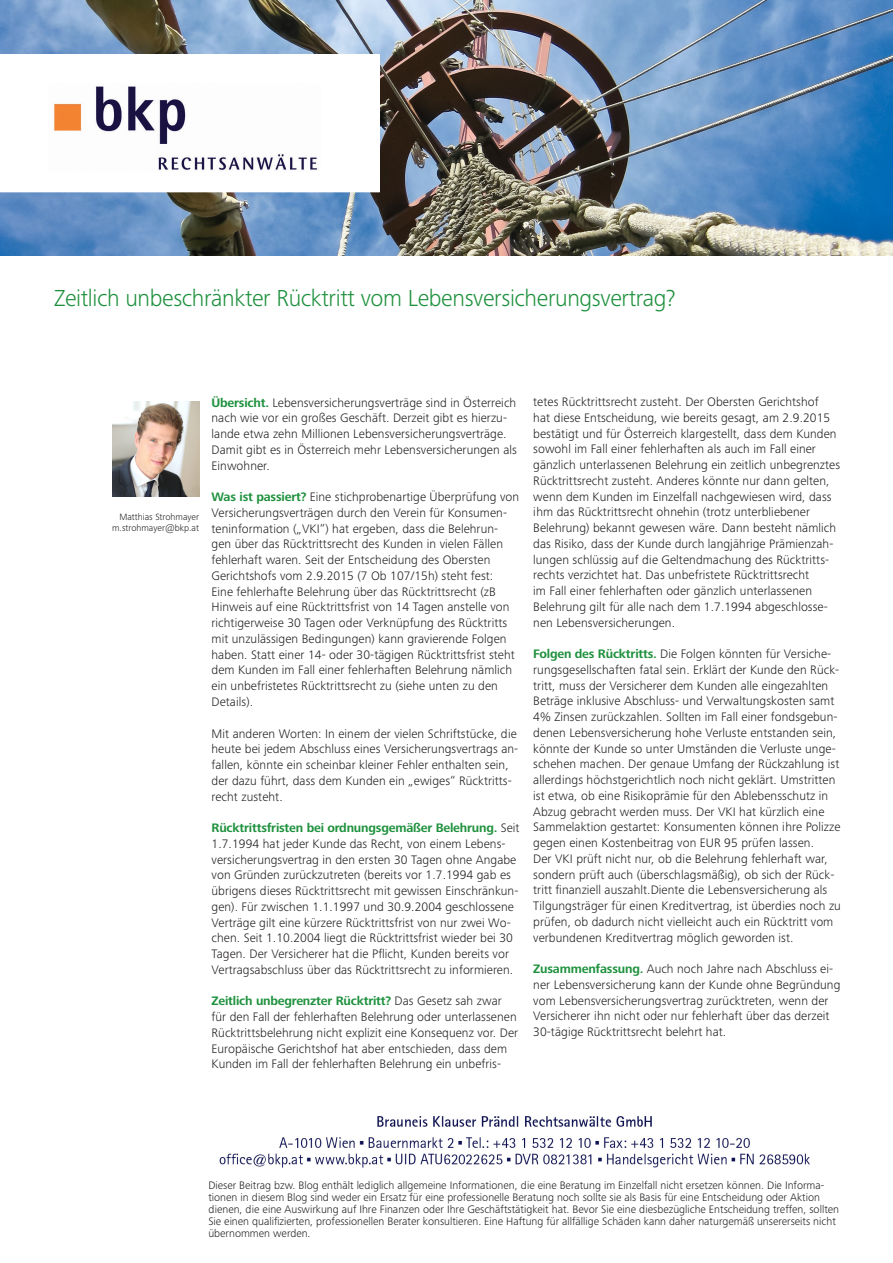
<style>
.page{position:relative;width:893px;height:1263px;background:#fff}
.page>*{position:absolute;margin:0;border:0;box-sizing:border-box;transform-origin:0 0}
.t1{font:300 24px "Frutiger Next Pro";letter-spacing:-.015em;color:#1f913e}
.t2{font:300 12.75px/15.8px "Frutiger Next Pro";letter-spacing:.005em;color:#231f20}
.Bildunterschr_Autore{font:300 11.25px/12px "Frutiger Next Pro";color:#231f20}
.Bildunterschr_Autore-2{font:300 9.45px "Frutiger Next Pro";color:#231f20}
.s1{font-weight:700;color:#1f913e}
</style>
<div class="page">
<img style="left:0;top:0;width:893px;height:255px">
<img style="left:219px;top:1116px;width:591px;height:52px">
<svg style="left:0;top:54px;width:380px;height:138px"></svg>
<img style="left:49px;top:83px;width:271px;height:89px">
<img style="left:113px;top:401px;width:86px;height:95px">
<p class="t1" style="left:54px;top:284px;width:623px">Zeitlich unbeschränkter Rücktritt vom Lebensversicherungsvertrag?</p>
<p class="Bildunterschr_Autore-2" style="left:119px;top:511px;width:81px">Matthias Strohmayer</p>
<p class="Bildunterschr_Autore-2" style="left:112px;top:523px;width:88px">m.strohmayer@bkp.at</p>
<p class="t2" style="left:212px;top:395px;width:307px"><span class="s1">Übersicht.</span> Lebensversicherungsverträge sind in Österreich nach wie vor ein großes Geschäft. Derzeit gibt es hierzu&shy;lande etwa zehn Millionen Lebensversicherungsverträge.<br>Damit gibt es in Österreich mehr Lebensversicherungen als Einwohner.</p>
<p class="t2" style="left:212px;top:489px;width:309px"><span class="s1">Was ist passiert?</span> Eine stichprobenartige Überprüfung von Versicherungsverträgen durch den Verein für Konsumen&shy;teninformation („VKI“) hat ergeben, dass die Belehrun&shy;gen über das Rücktrittsrecht des Kunden in vielen Fällen fehlerhaft waren. Seit der Entscheidung des Obersten Gerichtshofs vom 2.9.2015 (7 Ob 107/15h) steht fest:<br>Eine fehlerhafte Belehrung über das Rücktrittsrecht (zB Hinweis auf eine Rücktrittsfrist von 14 Tagen anstelle von richtigerweise 30 Tagen oder Verknüpfung des Rücktritts mit unzulässigen Bedingungen) kann gravierende Folgen haben. Statt einer 14- oder 30-tägigen Rücktrittsfrist steht dem Kunden im Fall einer fehlerhaften Belehrung nämlich ein unbefristetes Rücktrittsrecht zu (siehe unten zu den Details).</p>
<p class="t2" style="left:212px;top:725px;width:308px">Mit anderen Worten: In einem der vielen Schriftstücke, die heute bei jedem Abschluss eines Versicherungsvertrags an&shy;fallen, könnte ein scheinbar kleiner Fehler enthalten sein, der dazu führt, dass dem Kunden ein „ewiges“ Rücktritts&shy;recht zusteht.</p>
<p class="t2" style="left:212px;top:820px;width:310px"><span class="s1">Rücktrittsfristen bei ordnungsgemäßer Belehrung.</span> Seit 1.7.1994 hat jeder Kunde das Recht, von einem Lebens&shy;versicherungsvertrag in den ersten 30 Tagen ohne Angabe von Gründen zurückzutreten (bereits vor 1.7.1994 gab es übrigens dieses Rücktrittsrecht mit gewissen Einschränkun&shy;gen). Für zwischen 1.1.1997 und 30.9.2004 geschlossene Verträge gilt eine kürzere Rücktrittsfrist von nur zwei Wo&shy;chen. Seit 1.10.2004 liegt die Rücktrittsfrist wieder bei 30<br>Tagen. Der Versicherer hat die Pflicht, Kunden bereits vor Vertragsabschluss über das Rücktrittsrecht zu informieren.</p>
<p class="t2" style="left:212px;top:993px;width:308px"><span class="s1">Zeitlich unbegrenzter Rücktritt?</span> Das Gesetz sah zwar für den Fall der fehlerhaften Belehrung oder unterlassenen Rücktrittsbelehrung nicht explizit eine Konsequenz vor. Der Europäische Gerichtshof hat aber entschieden, dass dem Kunden im Fall der fehlerhaften Belehrung ein unbefris-</p>
<p class="t2" style="left:533px;top:394px;width:308px">tetes Rücktrittsrecht zusteht. Der Obersten Gerichtshof<br>hat diese Entscheidung, wie bereits gesagt, am 2.9.2015 bestätigt und für Österreich klargestellt, dass dem Kunden sowohl im Fall einer fehlerhaften als auch im Fall einer gänzlich unterlassenen Belehrung ein zeitlich unbegrenztes Rücktrittsrecht zusteht. Anderes könnte nur dann gelten, wenn dem Kunden im Einzelfall nachgewiesen wird, dass ihm das Rücktrittsrecht ohnehin (trotz unterbliebener Belehrung) bekannt gewesen wäre. Dann besteht nämlich das Risiko, dass der Kunde durch langjährige Prämienzah&shy;lungen schlüssig auf die Geltendmachung des Rücktritts&shy;rechts verzichtet hat. Das unbefristete Rücktrittsrecht<br>im Fall einer fehlerhaften oder gänzlich unterlassenen Belehrung gilt für alle nach dem 1.7.1994 abgeschlosse&shy;nen Lebensversicherungen.</p>
<p class="t2" style="left:533px;top:646px;width:309px"><span class="s1">Folgen des Rücktritts.</span> Die Folgen könnten für Versiche&shy;rungsgesellschaften fatal sein. Erklärt der Kunde den Rück&shy;tritt, muss der Versicherer dem Kunden alle eingezahlten Beträge inklusive Abschluss- und Verwaltungskosten samt 4% Zinsen zurückzahlen. Sollten im Fall einer fondsgebun&shy;denen Lebensversicherung hohe Verluste entstanden sein, könnte der Kunde so unter Umständen die Verluste unge&shy;schehen machen. Der genaue Umfang der Rückzahlung ist allerdings höchstgerichtlich noch nicht geklärt. Umstritten ist etwa, ob eine Risikoprämie für den Ablebensschutz in Abzug gebracht werden muss. Der VKI hat kürzlich eine Sammelaktion gestartet: Konsumenten können ihre Polizze gegen einen Kostenbeitrag von EUR 95 prüfen lassen.<br>Der VKI prüft nicht nur, ob die Belehrung fehlerhaft war, sondern prüft auch (überschlagsmäßig), ob sich der Rück&shy;tritt finanziell auszahlt.Diente die Lebensversicherung als Tilgungsträger für einen Kreditvertrag, ist überdies noch zu prüfen, ob dadurch nicht vielleicht auch ein Rücktritt vom verbundenen Kreditvertrag möglich geworden ist.</p>
<p class="t2" style="left:533px;top:961px;width:309px"><span class="s1">Zusammenfassung.</span> Auch noch Jahre nach Abschluss ei&shy;ner Lebensversicherung kann der Kunde ohne Begründung vom Lebensversicherungsvertrag zurücktreten, wenn der Versicherer ihn nicht oder nur fehlerhaft über das derzeit 30-tägige Rücktrittsrecht belehrt hat.</p>
<p class="Bildunterschr_Autore" style="left:208px;top:1179px;width:632px">Dieser Beitrag bzw. Blog enthält lediglich allgemeine Informationen, die eine Beratung im Einzelfall nicht ersetzen können. Die Informa&shy;tionen in diesem Blog sind weder ein Ersatz für eine professionelle Beratung noch sollte sie als Basis für eine Entscheidung oder Aktion dienen, die eine Auswirkung auf Ihre Finanzen oder Ihre Geschäftstätigkeit hat. Bevor Sie eine diesbezügliche Entscheidung treffen, sollten Sie einen qualifizierten, professionellen Berater konsultieren. Eine Haftung für allfällige Schäden kann daher naturgemäß unsererseits nicht übernommen werden.</p>
</div>
